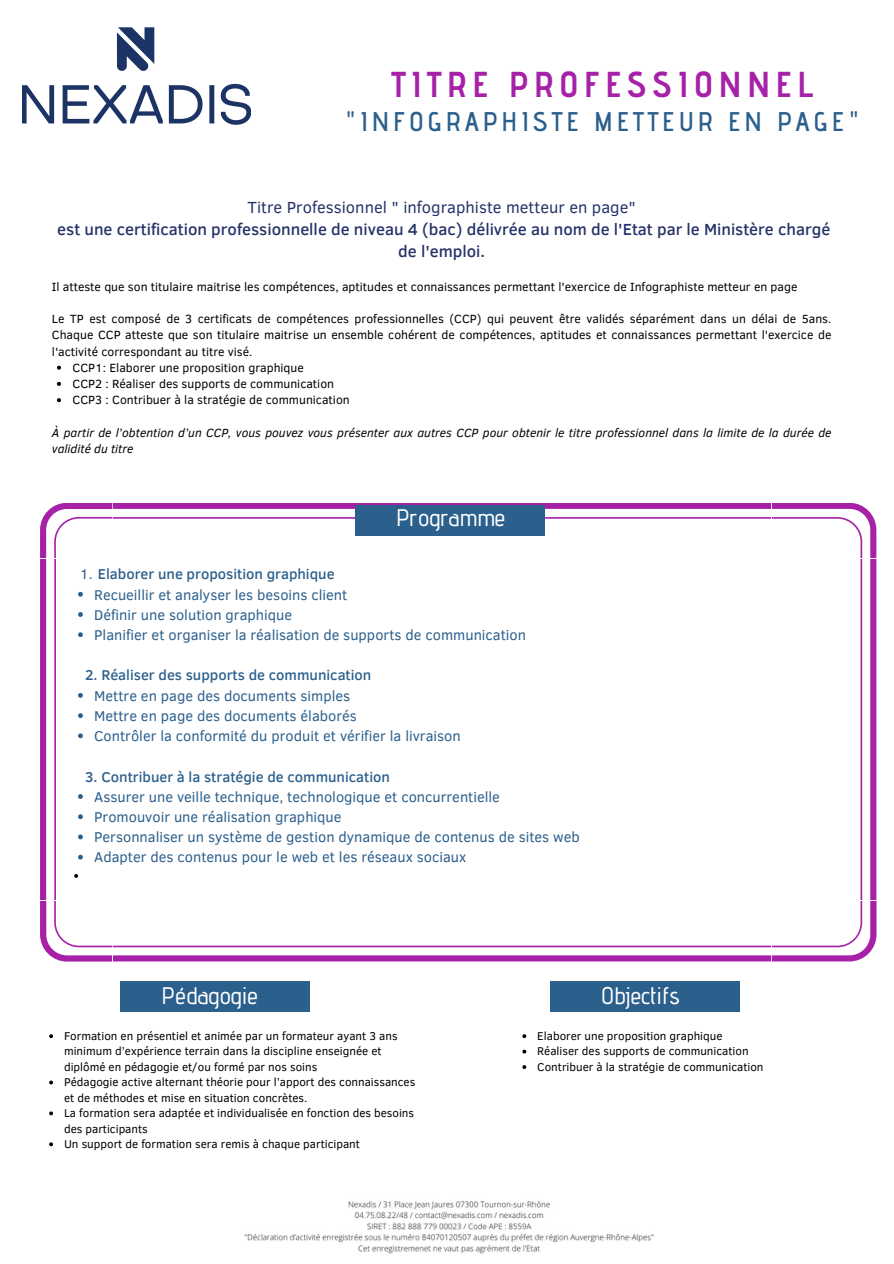
<style>
.page{position:relative;width:894px;height:1264px;background:#fff}
.page>*{position:absolute;margin:0;border:0;box-sizing:border-box;transform-origin:0 0}
.t1{font:700 36px "Advent Pro";letter-spacing:.14em;color:#a621a8}
.t2{font:600 27px "Advent Pro";letter-spacing:.14em;color:#2b5f8c}
.t3{font:500 24px "Advent Pro";color:#fff}
.t4{font:500 16.5px/22.4px "Clear Sans";color:#263268;text-align:center}
.t5{font:14.55px "Clear Sans";color:#2b5f8c}
.t6{font:500 14.55px "Clear Sans";color:#2b5f8c}
.t7{font:12.15px/16.2px "Clear Sans";color:#000;text-align:justify}
.t8{font:italic 12.15px/16.2px "Clear Sans";color:#000}
.t9{font:11.55px/15.5px "Clear Sans";color:#000}
.s1{font-weight:400}
</style>
<div class="page">
<div style="left:550px;top:981px;width:189px;height:31px;background:#2b5f8c"></div>
<svg style="left:57px;top:365px;width:4px;height:5px"></svg>
<svg style="left:57px;top:382px;width:4px;height:4px"></svg>
<svg style="left:57px;top:398px;width:4px;height:4px"></svg>
<svg style="left:40px;top:503px;width:835px;height:458px"></svg>
<div style="left:355px;top:505px;width:189px;height:30px;background:#2b5f8c"></div>
<div style="left:120px;top:981px;width:190px;height:31px;background:#2b5f8c"></div>
<img style="left:22px;top:27px;width:229px;height:98px">
<svg style="left:78px;top:592px;width:5px;height:4px"></svg>
<svg style="left:78px;top:612px;width:5px;height:5px"></svg>
<svg style="left:78px;top:632px;width:5px;height:5px"></svg>
<svg style="left:78px;top:693px;width:5px;height:4px"></svg>
<svg style="left:78px;top:713px;width:5px;height:5px"></svg>
<svg style="left:78px;top:733px;width:5px;height:5px"></svg>
<svg style="left:78px;top:794px;width:5px;height:5px"></svg>
<svg style="left:78px;top:814px;width:5px;height:5px"></svg>
<svg style="left:78px;top:834px;width:5px;height:5px"></svg>
<svg style="left:78px;top:854px;width:5px;height:5px"></svg>
<svg style="left:74px;top:874px;width:4px;height:3px"></svg>
<img style="left:244px;top:1201px;width:410px;height:53px">
<svg style="left:522px;top:1034px;width:4px;height:4px"></svg>
<svg style="left:522px;top:1049px;width:4px;height:4px"></svg>
<svg style="left:49px;top:1034px;width:4px;height:4px"></svg>
<svg style="left:49px;top:1080px;width:4px;height:4px"></svg>
<svg style="left:49px;top:1111px;width:4px;height:4px"></svg>
<svg style="left:49px;top:1142px;width:4px;height:4px"></svg>
<p class="t1" style="left:391px;top:62px;width:423px">TITRE PROFESSIONNEL</p>
<h6 class="t2" style="left:344px;top:105px;width:516px">"INFOGRAPHISTE METTEUR EN PAGE"</h6>
<p class="t4" style="left:57px;top:195px;width:774px"><span class="s1">Titre Professionnel " infographiste metteur en page"<br></span>est une certification professionnelle de niveau 4 (bac) délivrée au nom de l'Etat par le Ministère chargé de l'emploi.</p>
<h1 class="t7" style="left:52px;top:278px;width:747px">Il atteste que son titulaire maitrise les compétences, aptitudes et connaissances permettant l'exercice de Infographiste metteur en page</h1>
<h2 class="t7" style="left:52px;top:310px;width:780px">Le TP est composé de 3 certificats de compétences professionnelles (CCP) qui peuvent être validés séparément dans un délai de 5ans.<br>Chaque CCP atteste que son titulaire maitrise un ensemble cohérent de compétences, aptitudes et connaissances permettant l'exercice de l'activité correspondant au titre visé.</h2>
<h4 class="t7" style="left:73px;top:359px;width:233px">CCP1: Elaborer une proposition graphique</h4>
<p class="t7" style="left:73px;top:375px;width:263px">CCP2 : Réaliser des supports de communication</p>
<p class="t7" style="left:73px;top:391px;width:278px">CCP3 : Contribuer à la stratégie de communication</p>
<p class="t8" style="left:52px;top:423px;width:780px">À partir de l’obtention d’un CCP, vous pouvez vous présenter aux autres CCP pour obtenir le titre professionnel dans la limite de la durée de validité du titre</p>
<p class="t3" style="left:396px;top:502px;width:110px">Programme</p>
<p class="t6" style="left:80px;top:563px;width:256px"><span class="s1">1.</span> Elaborer une proposition graphique</p>
<p class="t5" style="left:94px;top:584px;width:254px">Recueillir et analyser les besoins client</p>
<h3 class="t5" style="left:94px;top:604px;width:199px">Définir une solution graphique</h3>
<p class="t5" style="left:94px;top:624px;width:433px">Planifier et organiser la réalisation de supports de communication</p>
<p class="t6" style="left:85px;top:664px;width:288px">2. Réaliser des supports de communication</p>
<p class="t5" style="left:94px;top:685px;width:257px">Mettre en page des documents simples</p>
<p class="t5" style="left:94px;top:705px;width:264px">Mettre en page des documents élaborés</p>
<h5 class="t5" style="left:94px;top:725px;width:368px">Contrôler la conformité du produit et vérifier la livraison</h5>
<p class="t6" style="left:85px;top:766px;width:306px">3. Contribuer à la stratégie de communication</p>
<p class="t5" style="left:94px;top:786px;width:407px">Assurer une veille technique, technologique et concurrentielle</p>
<p class="t5" style="left:94px;top:806px;width:249px">Promouvoir une réalisation graphique</p>
<h5 class="t5" style="left:94px;top:826px;width:487px">Personnaliser un système de gestion dynamique de contenus de sites web</h5>
<p class="t5" style="left:94px;top:846px;width:373px">Adapter des contenus pour le web et les réseaux sociaux</p>
<p class="t3" style="left:161px;top:980px;width:98px">Pédagogie</p>
<h3 class="t9" style="left:64px;top:1027px;width:335px">Formation en présentiel et animée par un formateur ayant 3 ans minimum d’expérience terrain dans la discipline enseignée et diplômé en pédagogie et/ou formé par nos soins</h3>
<p class="t9" style="left:64px;top:1073px;width:353px">Pédagogie active alternant théorie pour l’apport des connaissances et de méthodes et mise en situation concrètes.</p>
<p class="t9" style="left:64px;top:1104px;width:351px">La formation sera adaptée et individualisée en fonction des besoins des participants</p>
<p class="t9" style="left:64px;top:1135px;width:297px">Un support de formation sera remis à chaque participant</p>
<h3 class="t3" style="left:601px;top:980px;width:80px">Objectifs</h3>
<p class="t9" style="left:537px;top:1027px;width:187px">Elaborer une proposition graphique</p>
<p class="t9" style="left:537px;top:1043px;width:213px">Réaliser des supports de communication</p>
<p class="t9" style="left:537px;top:1058px;width:228px">Contribuer à la stratégie de communication</p>
</div>
